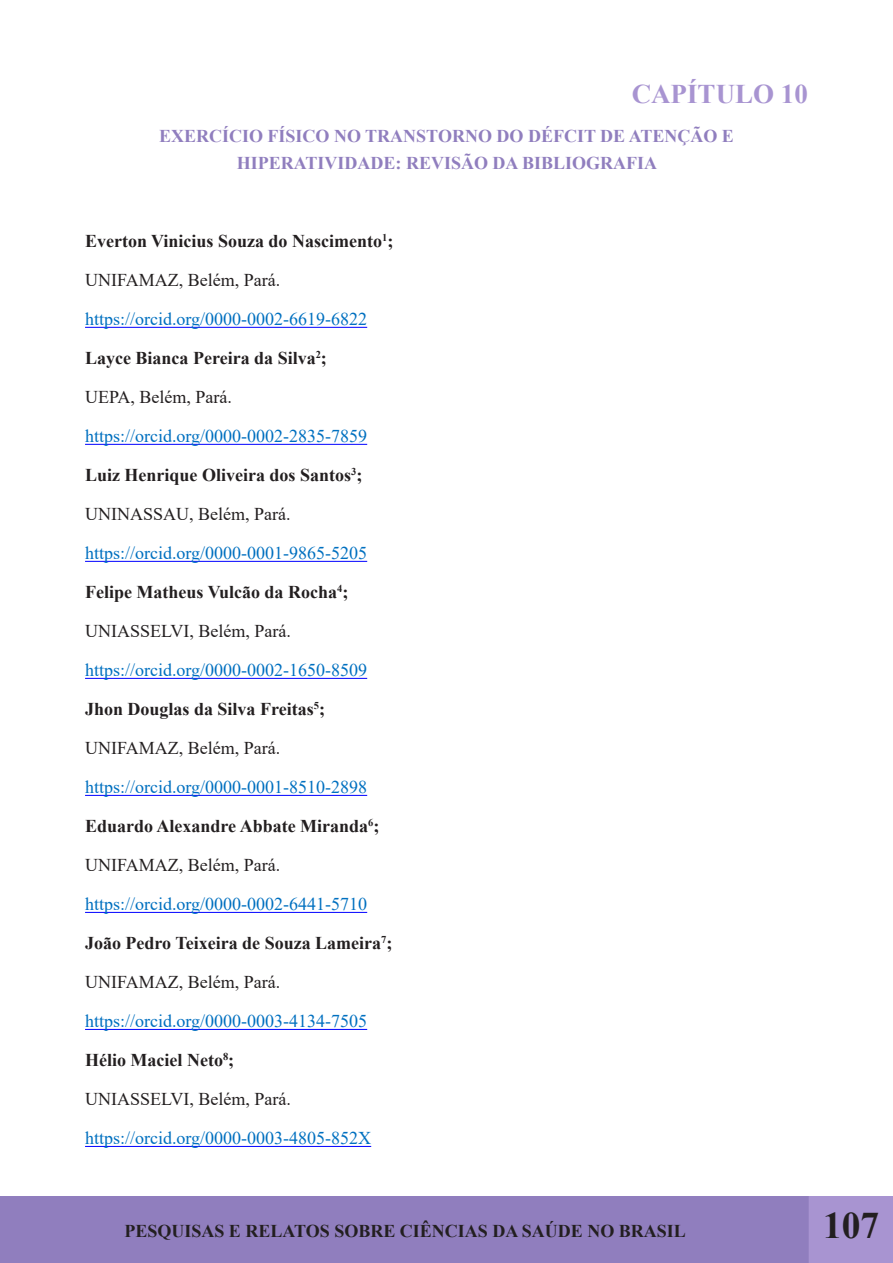
<style>
.page{position:relative;width:893px;height:1263px;background:#fff}
.page>*{position:absolute;margin:0;border:0;box-sizing:border-box;transform-origin:0 0}
.t1{font:700 37.5px "Times New Roman";color:#231f20}
.t2{font:700 27px "Times New Roman";color:#a894d1}
.t3{font:18px "Times New Roman";color:#0070c0}
.t4{font:700 18px "Times New Roman";color:#231f20}
.t5{font:18px "Times New Roman";color:#231f20}
.t6{font:700 18px/27px "Times New Roman";color:#907ebe;text-align:center}
</style>
<div class="page">
<div style="left:0;top:1196px;width:809px;height:67px;background:#907ebe"></div>
<div style="left:809px;top:1196px;width:84px;height:67px;background:#a894d1"></div>
<div style="left:30px;top:1196px;width:750px;height:67px;background:#907ebe"></div>
<hr style="left:85px;top:327px;width:282px;height:1px;background:#00f">
<hr style="left:85px;top:444px;width:282px;height:1px;background:#00f">
<hr style="left:85px;top:561px;width:282px;height:1px;background:#00f">
<hr style="left:85px;top:678px;width:282px;height:1px;background:#00f">
<hr style="left:85px;top:795px;width:282px;height:1px;background:#00f">
<hr style="left:85px;top:912px;width:282px;height:1px;background:#00f">
<hr style="left:85px;top:1029px;width:282px;height:1px;background:#00f">
<hr style="left:85px;top:1146px;width:286px;height:1px;background:#00f">
<p class="t2" style="left:632px;top:75px;width:178px">CAPÍTULO 10</p>
<p class="t6" style="left:159px;top:122px;width:576px">EXERCÍCIO FÍSICO NO TRANSTORNO DO DÉFCIT DE ATENÇÃO E<br>HIPERATIVIDADE: REVISÃO DA BIBLIOGRAFIA</p>
<p class="t4" style="left:85px;top:228px;width:310px">Everton Vinicius Souza do Nascimento<sup>1</sup>;</p>
<p class="t5" style="left:85px;top:268px;width:197px">UNIFAMAZ, Belém, Pará.</p>
<p class="t3" style="left:85px;top:307px;width:284px">https://orcid.org/0000-0002-6619-6822</p>
<p class="t4" style="left:85px;top:345px;width:243px">Layce Bianca Pereira da Silva<sup>2</sup>;</p>
<p class="t5" style="left:85px;top:385px;width:148px">UEPA, Belém, Pará.</p>
<p class="t3" style="left:85px;top:424px;width:284px">https://orcid.org/0000-0002-2835-7859</p>
<p class="t4" style="left:85px;top:462px;width:279px">Luiz Henrique Oliveira dos Santos<sup>3</sup>;</p>
<p class="t5" style="left:85px;top:502px;width:207px">UNINASSAU, Belém, Pará.</p>
<p class="t3" style="left:85px;top:541px;width:284px">https://orcid.org/0000-0001-9865-5205</p>
<p class="t4" style="left:85px;top:579px;width:265px">Felipe Matheus Vulcão da Rocha<sup>4</sup>;</p>
<p class="t5" style="left:85px;top:619px;width:207px">UNIASSELVI, Belém, Pará.</p>
<p class="t3" style="left:85px;top:658px;width:284px">https://orcid.org/0000-0002-1650-8509</p>
<p class="t4" style="left:85px;top:696px;width:241px">Jhon Douglas da Silva Freitas<sup>5</sup>;</p>
<p class="t5" style="left:85px;top:736px;width:197px">UNIFAMAZ, Belém, Pará.</p>
<p class="t3" style="left:85px;top:775px;width:284px">https://orcid.org/0000-0001-8510-2898</p>
<p class="t4" style="left:85px;top:813px;width:296px">Eduardo Alexandre Abbate Miranda<sup>6</sup>;</p>
<p class="t5" style="left:85px;top:853px;width:197px">UNIFAMAZ, Belém, Pará.</p>
<p class="t3" style="left:85px;top:892px;width:284px">https://orcid.org/0000-0002-6441-5710</p>
<p class="t4" style="left:85px;top:930px;width:309px">João Pedro Teixeira de Souza Lameira<sup>7</sup>;</p>
<p class="t5" style="left:85px;top:970px;width:197px">UNIFAMAZ, Belém, Pará.</p>
<p class="t3" style="left:85px;top:1009px;width:284px">https://orcid.org/0000-0003-4134-7505</p>
<p class="t4" style="left:85px;top:1047px;width:151px">Hélio Maciel Neto<sup>8</sup>;</p>
<p class="t5" style="left:85px;top:1087px;width:207px">UNIASSELVI, Belém, Pará.</p>
<p class="t3" style="left:85px;top:1126px;width:288px">https://orcid.org/0000-0003-4805-852X</p>
<p class="t4" style="left:124px;top:1218px;width:563px">PESQUISAS E RELATOS SOBRE CIÊNCIAS DA SAÚDE NO BRASIL</p>
<h1 class="t1" style="left:823px;top:1198px;width:58px">107</h1>
</div>
